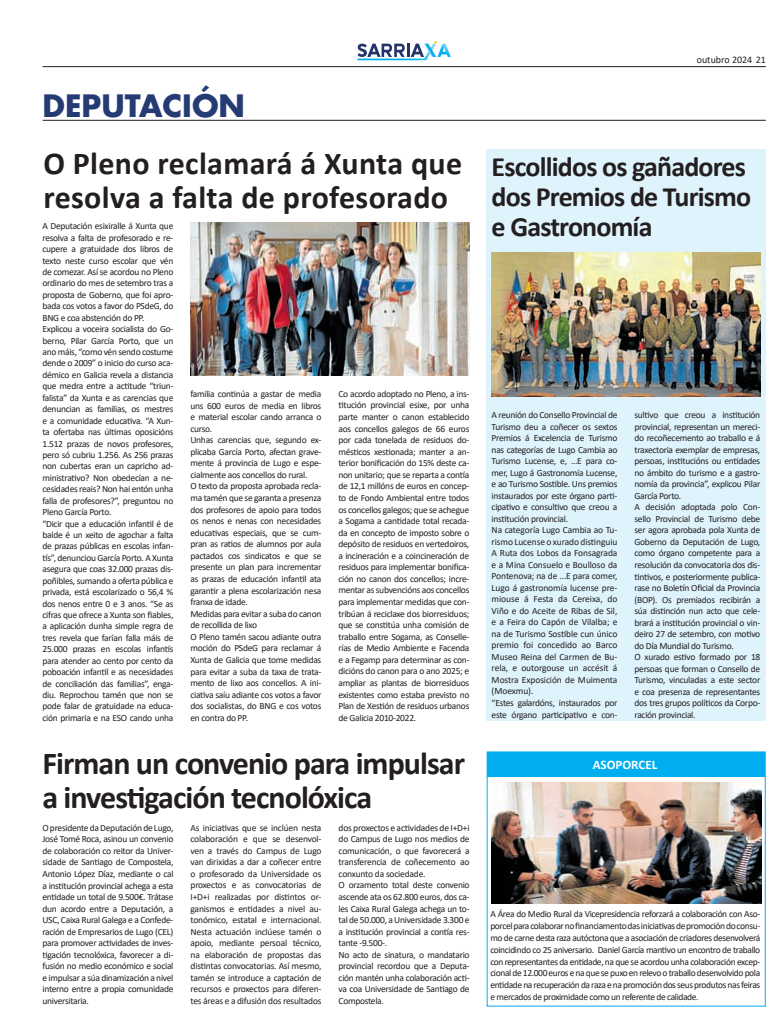
<style>
.page{position:relative;width:780px;height:1035px;background:#fff}
.page>*{position:absolute;margin:0;border:0;box-sizing:border-box;transform-origin:0 0}
.t1{font:700 32px/34px "Calibri";letter-spacing:-.03em;color:#231f20}
.t2{font:700 32px/34px "Calibri";letter-spacing:.01em;color:#231f20}
.t3{font:700 30px "Futura";color:#253b73}
.t4{font:700 28px/30px "Calibri";letter-spacing:-.03em;color:#231f20}
.t5{font:700 13px "Calibri";color:#fff}
.t6{font:10px "Calibri";color:#231f20}
.t7{font:9.5px/11.5px "Calibri";letter-spacing:-.03em;color:#231f20}
</style>
<div class="page">
<hr style="left:43px;top:66px;width:722px;height:1px;background:#231f20">
<svg style="left:357px;top:41px;width:94px;height:19px"></svg>
<hr style="left:43px;top:120px;width:722px;height:1px;background:#231f20">
<img style="left:190px;top:223px;width:279px;height:153px">
<div style="left:486px;top:150px;width:279px;height:571px;background:#dff3fc"></div>
<img style="left:491px;top:252px;width:269px;height:145px">
<svg style="left:486px;top:751px;width:280px;height:256px"></svg>
<div style="left:487px;top:752px;width:277px;height:24px;background:#00aeef"></div>
<img style="left:491px;top:782px;width:270px;height:121px">
<h2 class="t3" style="left:43px;top:85px;width:204px">DEPUTACIÓN</h2>
<h1 class="t2" style="left:43px;top:145px;width:420px">O Pleno reclamará á Xunta que resolva a falta de profesorado</h1>
<p class="t7" style="left:42px;top:220px;width:132px">A Deputación esixiralle á Xunta que resolva a falta de profesorado e re&shy;cupere a gratuidade dos libros de texto neste curso escolar que vén de comezar. Así se acordou no Pleno ordinario do mes de setembro tras a proposta de Goberno, que foi apro&shy;bada cos votos a favor do PSdeG, do BNG e coa abstención do PP.<br>Explicou a voceira socialista do Go&shy;berno, Pilar García Porto, que un ano máis, “como vén sendo costume dende o 2009” o inicio do curso aca&shy;démico en Galicia revela a distancia que medra entre a actitude “triun&shy;falista” da Xunta e as carencias que denuncian as familias, os mestres e a comunidade educativa. “A Xun&shy;ta ofertaba nas últimas oposicións 1.512 prazas de novos profesores, pero só cubriu 1.256. As 256 prazas non cubertas eran un capricho ad&shy;ministrativo? Non obedecían a ne&shy;cesidades reais? Non hai entón unha falla de profesores?”, preguntou no Pleno García Porto.<br>“Dicir que a educación infantil é de balde é un xeito de agochar a falta de prazas públicas en escolas infan&shy;tís”, denunciou García Porto. A Xunta asegura que coas 32.000 prazas dis&shy;poñibles, sumando a oferta pública e privada, está escolarizado o 56,4 % dos nenos entre 0 e 3 anos. “Se as cifras que ofrece a Xunta son fiables, a aplicación dunha simple regra de tres revela que farían falla máis de 25.000 prazas en escolas infantís para atender ao cento por cento da poboación infantil e as necesidades de conciliación das familias”, enga&shy;diu. Reprochou tamén que non se pode falar de gratuidade na educa&shy;ción primaria e na ESO cando unha</p>
<p class="t7" style="left:190px;top:388px;width:132px">familia continúa a gastar de media uns 600 euros de media en libros e material escolar cando arranca o curso.<br>Unhas carencias que, segundo ex&shy;plicaba García Porto, afectan grave&shy;mente á provincia de Lugo e espe&shy;cialmente aos concellos do rural.<br>O texto da proposta aprobada recla&shy;ma tamén que se garanta a presenza dos profesores de apoio para todos os nenos e nenas con necesidades educativas especiais, que se cum&shy;pran as ratios de alumnos por aula pactados cos sindicatos e que se presente un plan para incrementar as prazas de educación infantil ata garantir a plena escolarización nesa franxa de idade.<br>Medidas para evitar a suba do canon de recollida de lixo<br>O Pleno tamén sacou adiante outra moción do PSdeG para reclamar á<br>Xunta de Galicia que tome medidas para evitar a suba da taxa de trata&shy;mento de lixo aos concellos. A ini&shy;ciativa saíu adiante cos votos a favor dos socialistas, do BNG e cos votos en contra do PP.</p>
<p class="t7" style="left:338px;top:388px;width:132px;text-align:justify">Co acordo adoptado no Pleno, a ins&shy;titución provincial esixe, por unha parte manter o canon establecido aos concellos galegos de 66 euros por cada tonelada de residuos do&shy;mésticos xestionada; manter a an&shy;terior bonificación do 15% deste ca&shy;non unitario; que se reparta a contía de 12,1 millóns de euros en concep&shy;to de Fondo Ambiental entre todos os concellos galegos; que se achegue a Sogama a cantidade total recada&shy;da en concepto de imposto sobre o depósito de residuos en vertedoiros, a incineración e a coincineración de residuos para implementar bonifica&shy;ción no canon dos concellos; incre&shy;mentar as subvencións aos concellos para implementar medidas que con&shy;tribúan á reciclaxe dos biorresiduos; que se constitúa unha comisión de traballo entre Sogama, as Conselle&shy;rías de Medio Ambiente e Facenda e a Fegamp para determinar as con&shy;dicións do canon para o ano 2025; e ampliar as plantas de biorresiduos existentes como estaba previsto no Plan de Xestión de residuos urbanos de Galicia 2010-2022.</p>
<h1 class="t1" style="left:42px;top:746px;width:424px">Firman un convenio para impulsar a investigación tecnolóxica</h1>
<p class="t7" style="left:42px;top:821px;width:132px;text-align:justify">O presidente da Deputación de Lugo, José Tomé Roca, asinou un convenio de colaboración co reitor da Univer&shy;sidade de Santiago de Compostela, Antonio López Díaz, mediante o cal a institución provincial achega a esta entidade un total de 9.500€. Trátase dun acordo entre a Deputación, a USC, Caixa Rural Galega e a Confede&shy;ración de Empresarios de Lugo (CEL) para promover actividades de inves&shy;tigación tecnolóxica, favorecer a di&shy;fusión no medio económico e social e impulsar a súa dinamización a nivel interno entre a propia comunidade universitaria.</p>
<p class="t7" style="left:190px;top:821px;width:132px;text-align:justify">As iniciativas que se inclúen nesta colaboración e que se desenvol&shy;ven a través do Campus de Lugo van dirixidas a dar a coñecer entre o profesorado da Universidade os proxectos e as convocatorias de I+D+i realizadas por distintos or&shy;ganismos e entidades a nivel au&shy;tonómico, estatal e internacional.<br>Nesta actuación inclúese tamén o apoio, mediante persoal técnico, na elaboración de propostas das distintas convocatorias. Así mesmo, tamén se introduce a captación de recursos e proxectos para diferen&shy;tes áreas e a difusión dos resultados</p>
<p class="t7" style="left:338px;top:821px;width:132px">dos proxectos e actividades de I+D+i do Campus de Lugo nos medios de comunicación, o que favorecerá a transferencia de coñecemento ao conxunto da sociedade.<br>O orzamento total deste convenio ascende ata os 62.800 euros, dos ca&shy;les Caixa Rural Galega achega un to&shy;tal de 50.000, a Universidade 3.300 e a institución provincial a contía res&shy;tante -9.500-.<br>No acto de sinatura, o mandatario provincial recordou que a Deputa&shy;ción mantén unha colaboración acti&shy;va coa Universidade de Santiago de<br>Compostela.</p>
<p class="t6" style="left:696px;top:53px;width:70px">outubro 2024 21</p>
<h3 class="t4" style="left:491px;top:152px;width:261px">Escollidos os gañadores dos Premios de Turismo e Gastronomía</h3>
<p class="t7" style="left:491px;top:409px;width:127px">A reunión do Consello Provincial de<br>Turismo deu a coñecer os sextos<br>Premios á Excelencia de Turismo nas categorías de Lugo Cambia ao<br>Turismo Lucense, e, …E para co&shy;mer, Lugo á Gastronomía Lucense, e ao Turismo Sostible. Uns premios instaurados por este órgano parti&shy;cipativo e consultivo que creou a institución provincial.<br>Na categoría Lugo Cambia ao Tu&shy;rismo Lucense o xurado distinguiu<br>A Ruta dos Lobos da Fonsagrada e a Mina Consuelo e Boulloso da<br>Pontenova; na de ...E para comer,<br>Lugo á gastronomía lucense pre&shy;miouse á Festa da Cereixa, do<br>Viño e do Aceite de Ribas de Sil, e a Feira do Capón de Vilalba; e na de Turismo Sostible cun único premio foi concedido ao Barco<br>Museo Reina del Carmen de Bu&shy;rela, e outorgouse un accésit á<br>Mostra Exposición de Muimenta (Moexmu).<br>“Estes galardóns, instaurados por este órgano participativo e con-</p>
<p class="t7" style="left:634px;top:409px;width:127px">sultivo que creou a institución provincial, representan un mereci&shy;do recoñecemento ao traballo e á traxectoria exemplar de empresas, persoas, institucións ou entidades no ámbito do turismo e a gastro&shy;nomía da provincia”, explicou Pilar<br>García Porto.<br>A decisión adoptada polo Con&shy;sello Provincial de Turismo debe ser agora aprobada pola Xunta de<br>Goberno da Deputación de Lugo, como órgano competente para a resolución da convocatoria dos dis&shy;tintivos, e posteriormente publica&shy;rase no Boletín Oficial da Provincia (BOP). Os premiados recibirán a súa distinción nun acto que cele&shy;brará a institución provincial o vin&shy;deiro 27 de setembro, con motivo do Día Mundial do Turismo.<br>O xurado estivo formado por 18 persoas que forman o Consello de<br>Turismo, vinculadas a este sector e coa presenza de representantes dos tres grupos políticos da Corpo&shy;ración provincial.</p>
<h3 class="t5" style="left:592px;top:755px;width:66px">ASOPORCEL</h3>
<p class="t7" style="left:490px;top:907px;width:271px;line-height:11.9px;text-align:justify">A Área do Medio Rural da Vicepresidencia reforzará a colaboración con Aso&shy;porcel para colaborar no financiamento das iniciativas de promoción do consu&shy;mo de carne desta raza autóctona que a asociación de criadores desenvolverá coincidindo co 25 aniversario. Daniel García mantivo un encontro de traballo con representantes da entidade, na que se acordou unha colaboración excep&shy;cional de 12.000 euros e na que se puxo en relevo o traballo desenvolvido pola entidade na recuperación da raza e na promoción dos seus produtos nas feiras e mercados de proximidade como un referente de calidade.</p>
</div>
